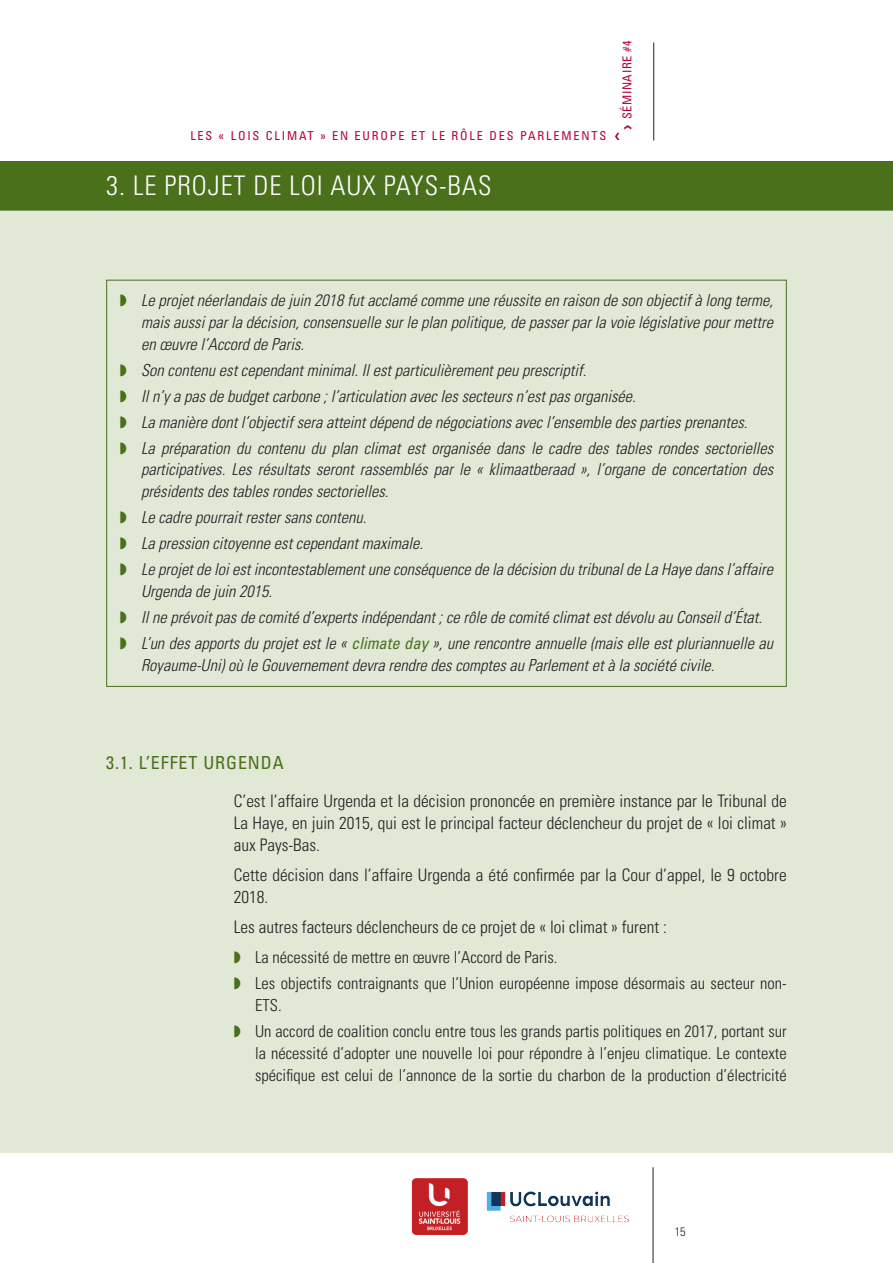
<style>
.page{position:relative;width:893px;height:1263px;background:#fff}
.page>*{position:absolute;margin:0;border:0;box-sizing:border-box;transform-origin:0 0}
.t1{font:300 condensed 27px "Univers";letter-spacing:.035em;color:#fff}
.t2{font:condensed 18px "Univers";letter-spacing:.05em;color:#4b701c}
.t3{font:300 condensed 17.25px/21.8px "Univers";color:#231f20;text-align:justify}
.t4{font:italic 300 condensed 16.5px/26px "Univers";color:#231f20}
.t5{font:300 condensed 16.5px/26px "Univers";color:#231f20}
.t6{font:condensed 12.3px "Univers";letter-spacing:.15em;color:#b30437}
.t7{font:condensed 12.3px "Univers";letter-spacing:.05em;color:#b30437}
.t8{font:300 condensed 12.15px "Univers";color:#231f20}
.s1{color:#4b701c}
.s2{font-weight:400;color:#4b701c}
</style>
<div class="page">
<hr style="left:653px;top:1167px;width:1px;height:96px;background:#231f20">
<hr style="left:653px;top:43px;width:1px;height:97px;background:#231f20">
<div style="left:0;top:162px;width:893px;height:990px;background:#e1e8d6"></div>
<img style="left:411px;top:1178px;width:218px;height:57px">
<div style="left:0;top:161px;width:893px;height:45px;background:#4b701c"></div>
<div style="left:0;top:166px;width:893px;height:45px;background:#4b701c"></div>
<svg style="left:615px;top:132px;width:5px;height:8px"></svg>
<p class="t6" style="left:190px;top:128px;width:417px">LES « LOIS CLIMAT » EN EUROPE ET LE RÔLE DES PARLEMENTS</p>
<h1 class="t1" style="left:106px;top:169px;width:387px">3. LE PROJET DE LOI AUX PAYS-BAS</h1>
<p class="t7" style="left:619px;top:119px;width:81px;rotate:-90deg">SÉMINAIRE #4</p>
<p class="t4" style="left:141px;top:289px;width:634px;line-height:21.8px;text-align:justify;text-indent:-21px"><span class="s1">◗</span> Le projet néerlandais de juin 2018 fut acclamé comme une réussite en raison de son objectif à long terme, mais aussi par la décision, consensuelle sur le plan politique, de passer par la voie législative pour mettre en œuvre l’Accord de Paris.</p>
<p class="t4" style="left:120px;top:357px;width:655px"><span class="s1">◗</span> Son contenu est cependant minimal. Il est particulièrement peu prescriptif.<br><span class="s1">◗</span> Il n’y a pas de budget carbone ; l’articulation avec les secteurs n’est pas organisée.<br><span class="s1">◗</span> La manière dont l’objectif sera atteint dépend de négociations avec l’ensemble des parties prenantes.<br><span class="s1">◗</span> La préparation du contenu du plan climat est organisée dans le cadre des tables rondes sectorielles</p>
<p class="t4" style="left:141px;top:458px;width:634px;line-height:21.8px">participatives. Les résultats seront rassemblés par le « klimaatberaad », l’organe de concertation des présidents des tables rondes sectorielles.</p>
<p class="t4" style="left:120px;top:504px;width:655px"><span class="s1">◗</span> Le cadre pourrait rester sans contenu.<br><span class="s1">◗</span> La pression citoyenne est cependant maximale.<br><span class="s1">◗</span> Le projet de loi est incontestablement une conséquence de la décision du tribunal de La Haye dans l’affaire</p>
<p class="t4" style="left:120px;top:578px;width:655px;text-indent:21px">Urgenda de juin 2015.<br><span class="s1">◗</span> Il ne prévoit pas de comité d’experts indépendant ; ce rôle de comité climat est dévolu au Conseil d’État. <span class="s1">◗</span> L’un des apports du projet est le « <span class="s2">climate day</span> », une rencontre annuelle (mais elle est pluriannuelle au</p>
<p class="t4" style="left:141px;top:652px;width:575px">Royaume-Uni) où le Gouvernement devra rendre des comptes au Parlement et à la société civile.</p>
<p class="t2" style="left:106px;top:751px;width:179px">3.1. L’EFFET URGENDA</p>
<p class="t3" style="left:234px;top:790px;width:554px">C’est l’affaire Urgenda et la décision prononcée en première instance par le Tribunal de La Haye, en juin 2015, qui est le principal facteur déclencheur du projet de « loi climat » aux Pays-Bas.</p>
<p class="t3" style="left:234px;top:864px;width:554px">Cette décision dans l’affaire Urgenda a été confirmée par la Cour d’appel, le 9 octobre<br>2018.</p>
<p class="t3" style="left:234px;top:916px;width:434px">Les autres facteurs déclencheurs de ce projet de « loi climat » furent :</p>
<p class="t5" style="left:234px;top:944px;width:554px"><span class="s1">◗</span> La nécessité de mettre en œuvre l’Accord de Paris.<br><span class="s1">◗</span> Les objectifs contraignants que l’Union européenne impose désormais au secteur non-</p>
<p class="t5" style="left:234px;top:992px;width:554px;text-indent:21px">ETS.<br><span class="s1">◗</span> Un accord de coalition conclu entre tous les grands partis politiques en 2017, portant sur</p>
<p class="t5" style="left:255px;top:1042px;width:533px;line-height:21.8px">la nécessité d’adopter une nouvelle loi pour répondre à l’enjeu climatique. Le contexte spécifique est celui de l’annonce de la sortie du charbon de la production d’électricité</p>
<p class="t8" style="left:675px;top:1225px;width:12px">15</p>
</div>
